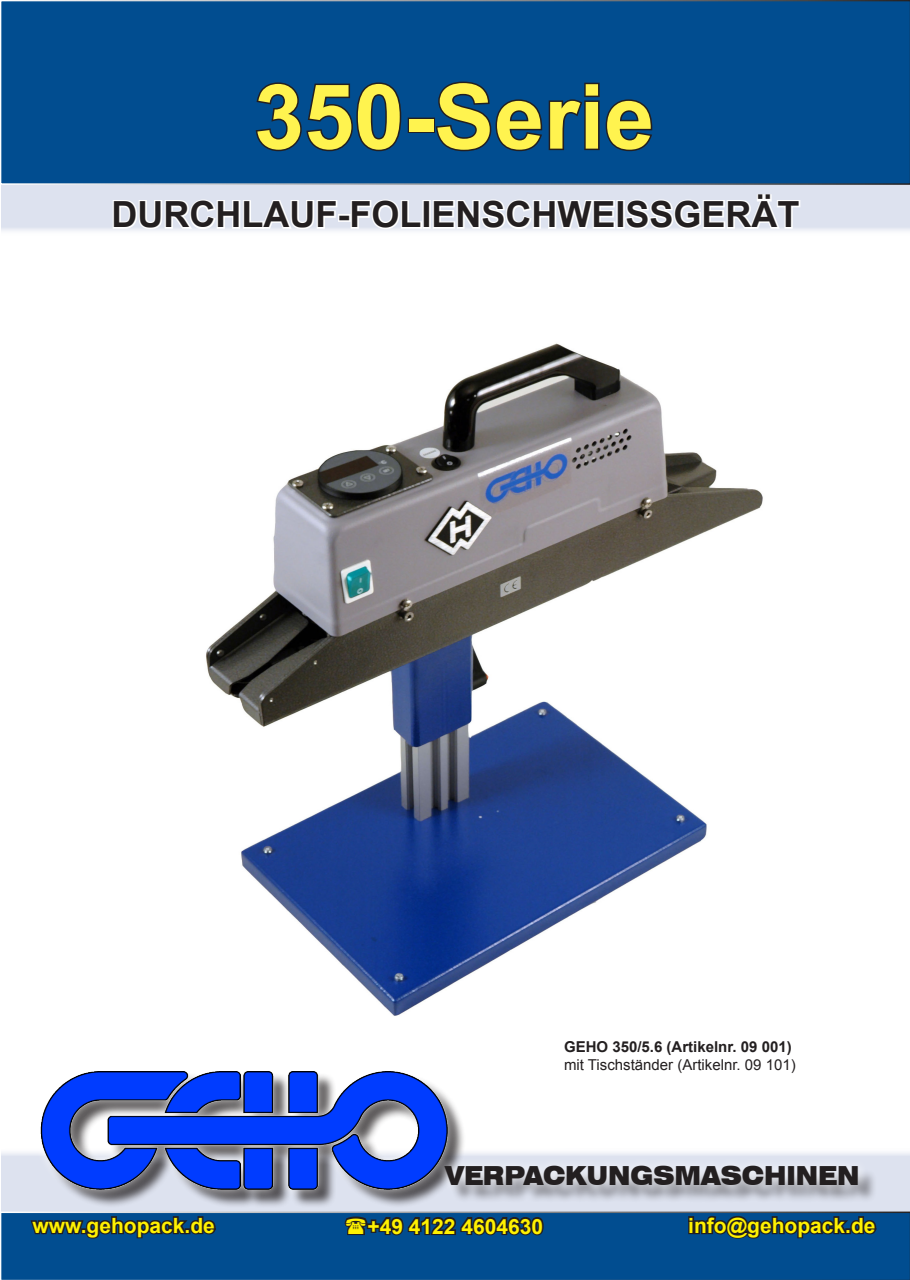
<style>
.page{position:relative;width:910px;height:1280px;background:#fff}
.page>*{position:absolute;margin:0;border:0;box-sizing:border-box;transform-origin:0 0}
.t1{font:700 90px "Arial";color:#fff34f}
.t2{font:700 36px "Arial";color:#231f20}
.t3{font:900 expanded 26.25px "Swiss 721 BT";color:#231f20;scale:.82 1}
.t4{font:700 21px "Arial";color:#fff101}
.Bildlegende{font:15px "Arial";color:#231f20}
.Bildlegende-2{font:700 15px "Arial";color:#231f20}
</style>
<div class="page">
<div style="left:1px;top:185px;width:909px;height:46px;background:#dde2ef"></div>
<svg style="left:1px;top:1152px;width:909px;height:59px;background:#e0e4f0"></svg>
<div style="left:1px;top:0;width:909px;height:185px;background:#014d90"></div>
<div style="left:1px;top:1211px;width:909px;height:69px;background:#014d90"></div>
<div style="left:43px;top:1073px;width:423px;height:135px;background:#231f20;opacity:.75"></div>
<div style="left:31px;top:1061px;width:426px;height:138px;background:#fff;opacity:.75"></div>
<img style="left:33px;top:1070px;width:426px;height:120px">
<div style="left:448px;top:1168px;width:429px;height:35px;background:#231f20;opacity:.48"></div>
<div style="left:436px;top:1156px;width:432px;height:39px;background:#fff;opacity:.75"></div>
<svg style="left:29px;top:1208px;width:189px;height:33px;background:#2f5172"></svg>
<svg style="left:688px;top:1208px;width:191px;height:33px;background:#2a4967"></svg>
<svg style="left:254px;top:81px;width:149px;height:72px;background:#094174"></svg>
<div style="left:408px;top:118px;width:27px;height:15px;border:3px solid #231f20"></div>
<svg style="left:434px;top:80px;width:220px;height:73px;background:#084275"></svg>
<svg style="left:111px;top:198px;width:228px;height:33px"></svg>
<div style="left:338px;top:214px;width:13px;height:8px;border:3px solid #fff"></div>
<svg style="left:349px;top:198px;width:74px;height:33px"></svg>
<div style="left:422px;top:200px;width:9px;height:29px;border:3px solid #fff"></div>
<svg style="left:431px;top:196px;width:186px;height:35px"></svg>
<div style="left:616px;top:200px;width:9px;height:29px;border:3px solid #fff"></div>
<svg style="left:623px;top:193px;width:179px;height:38px"></svg>
<img style="left:206px;top:343px;width:557px;height:673px">
<svg style="left:343px;top:1213px;width:203px;height:24px;background:#143351"></svg>
<p class="t1" style="left:254px;top:57px;width:402px">350-Serie</p>
<p class="t2" style="left:112px;top:191px;width:689px">DURCHLAUF-FOLIENSCHWEISSGERÄT</p>
<p class="Bildlegende-2" style="left:564px;top:1037px;width:229px">GEHO 350/5.6 (Artikelnr. 09 001)</p>
<p class="Bildlegende" style="left:564px;top:1055px;width:233px">mit Tischständer (Artikelnr. 09 101)</p>
<p class="t3" style="left:445px;top:1160px;width:507px">VERPACKUNGSMASCHINEN</p>
<p class="t4" style="left:33px;top:1211px;width:184px">www.gehopack.de</p>
<p class="t4" style="left:367px;top:1212px;width:177px">+49 4122 4604630</p>
<p class="t4" style="left:688px;top:1211px;width:189px">info@gehopack.de</p>
</div>
